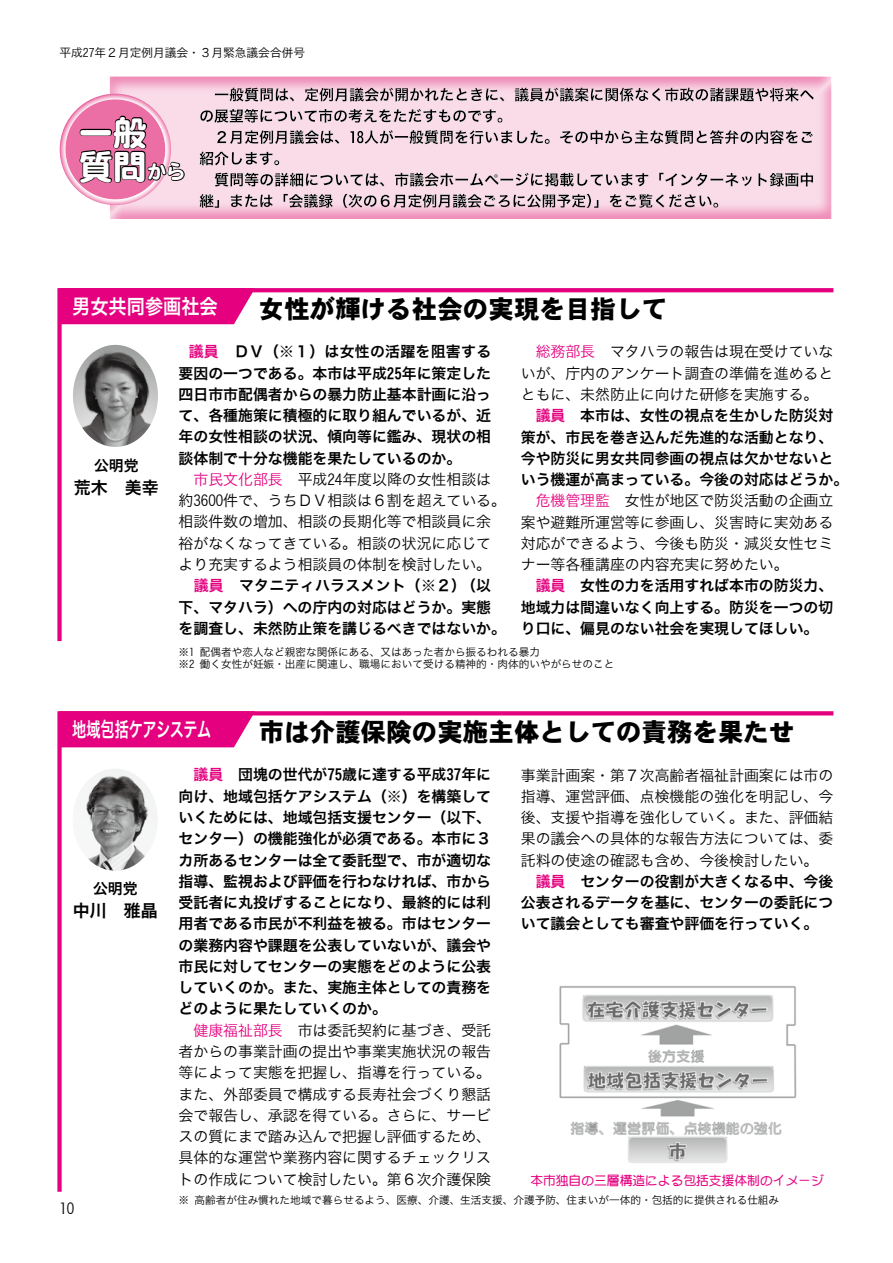
<style>
.page{position:relative;width:893px;height:1263px;background:#fff}
.page>*{position:absolute;margin:0;border:0;box-sizing:border-box;transform-origin:0 0}
.t1{font:34.05px/34px "DF Maru Gothic SB WIN RKSJ H";color:#fff}
.t2{font:25.5px "DFHS Gothic W9 WIN RKSJ H";color:#000}
.t3{font:20.25px "Hiragino Kaku W6 90 ms RKSJ H";letter-spacing:-.025em;color:#fff;scale:.7 1}
.t4{font:20.25px "Hiragino Kaku W6 90 ms RKSJ H";color:#fff;scale:.9 1}
.t5{font:16.95px "Hiragino Kaku W6 90 ms RKSJ H";color:#000}
.t6{font:14.85px/21.3px "Hiragino Kaku W6 90 ms RKSJ H";color:#000;text-align:justify}
.t7{font:14.85px/21.3px "Hiragino Kaku W3 90 ms RKSJ H";color:#000;text-align:justify}
.t8{font:12.75px "DF Maru Gothic Bd WIN RKSJ H";color:#e4007f}
.t9{font:11.7px "Hiragino Kaku W3 90 ms RKSJ H";color:#000}
.t10{font:10.65px/12.8px "Hiragino Kaku W3 90 ms RKSJ H";color:#000}
.s1{font-size:20.4px}
.s2{color:#e4007f}
</style>
<div class="page">
<div style="left:109px;top:76px;width:723px;height:145px;background:#eb6ea5;opacity:.8"></div>
<svg style="left:60px;top:94px;width:111px;height:111px"></svg>
<div style="left:64px;top:99px;width:104px;height:103px;background:#eb6ea5;opacity:.8"></div>
<svg style="left:79px;top:114px;width:107px;height:70px;background:#b06687"></svg>
<svg style="left:255px;top:288px;width:578px;height:4px;background:#e40682"></svg>
<div style="left:62px;top:288px;width:193px;height:36px;background:#e4007f"></div>
<div style="left:57px;top:288px;width:5px;height:353px;background:#e4007f"></div>
<img style="left:73px;top:345px;width:85px;height:102px">
<img style="left:81px;top:769px;width:76px;height:102px">
<svg style="left:255px;top:711px;width:578px;height:4px;background:#e50e86"></svg>
<svg style="left:62px;top:711px;width:193px;height:36px;background:#e50d85"></svg>
<div style="left:57px;top:711px;width:5px;height:481px;background:#e4007f"></div>
<img style="left:559px;top:986px;width:238px;height:177px">
<p class="t9" style="left:60px;top:47px;width:247px">平成27年２月定例月議会・３月緊急議会合併号</p>
<h1 class="t1" style="left:79px;top:115px;width:109px">一般質問<span class="s1">から</span></h1>
<h3 class="t4" style="left:72px;top:296px;width:163px">男女共同参画社会</h3>
<h2 class="t2" style="left:259px;top:296px;width:410px">女性が輝ける社会の実現を目指して</h2>
<p class="t6" style="left:94px;top:455px;width:46px">公明党</p>
<p class="t5" style="left:74px;top:479px;width:87px">荒木　美幸</p>
<p class="t6" style="left:179px;top:342px;width:314px;text-indent:10px"><span class="s2">議員</span>　ＤＶ（※１）は女性の活躍を阻害する要因の一つである。本市は平成25年に策定した四日市市配偶者からの暴力防止基本計画に沿って、各種施策に積極的に取り組んでいるが、近年の女性相談の状況、傾向等に鑑み、現状の相談体制で十分な機能を果たしているのか。</p>
<p class="t7" style="left:179px;top:469px;width:329px;text-align:left;text-indent:15px"><span class="s2">市民文化部長</span>　平成24年度以降の女性相談は約3600件で、うちＤＶ相談は６割を超えている。相談件数の増加、相談の長期化等で相談員に余裕がなくなってきている。相談の状況に応じてより充実するよう相談員の体制を検討したい。</p>
<p class="t6" style="left:179px;top:576px;width:329px;text-align:left;text-indent:15px"><span class="s2">議員</span>　マタニティハラスメント（※２）（以下、マタハラ）への庁内の対応はどうか。実態を調査し、未然防止策を講じるべきではないか。</p>
<p class="t7" style="left:521px;top:342px;width:314px;text-indent:15px"><span class="s2">総務部長</span>　マタハラの報告は現在受けていないが、庁内のアンケート調査の準備を進めるとともに、未然防止に向けた研修を実施する。</p>
<p class="t6" style="left:521px;top:406px;width:329px;text-align:left;text-indent:15px"><span class="s2">議員</span>　本市は、女性の視点を生かした防災対策が、市民を巻き込んだ先進的な活動となり、今や防災に男女共同参画の視点は欠かせないという機運が高まっている。今後の対応はどうか。</p>
<p class="t7" style="left:521px;top:491px;width:314px;text-indent:15px"><span class="s2">危機管理監</span>　女性が地区で防災活動の企画立案や避難所運営等に参画し、災害時に実効ある対応ができるよう、今後も防災・減災女性セミナー等各種講座の内容充実に努めたい。</p>
<p class="t6" style="left:521px;top:576px;width:314px;text-indent:15px"><span class="s2">議員</span>　女性の力を活用すれば本市の防災力、地域力は間違いなく向上する。防災を一つの切り口に、偏見のない社会を実現してほしい。</p>
<p class="t10" style="left:179px;top:646px;width:437px">※1 配偶者や恋人など親密な関係にある、又はあった者から振るわれる暴力<br>※2 働く女性が妊娠・出産に関連し、職場において受ける精神的・肉体的いやがらせのこと</p>
<h2 class="t2" style="left:259px;top:719px;width:537px">市は介護保険の実施主体としての責務を果たせ</h2>
<h3 class="t3" style="left:72px;top:719px;width:200px">地域包括ケアシステム</h3>
<p class="t6" style="left:179px;top:765px;width:314px;text-indent:15px"><span class="s2">議員</span>　団塊の世代が75歳に達する平成37年に向け、地域包括ケアシステム（※）を構築していくためには、地域包括支援センター （以下、センター）の機能強化が必須である。本市に３カ所あるセンターは全て委託型で、市が適切な指導、監視および評価を行わなければ、市から受託者に丸投げすることになり、最終的には利用者である市民が不利益を被る。市はセンターの業務内容や課題を公表していないが、議会や市民に対してセンターの実態をどのように公表していくのか。また、実施主体としての責務をどのように果たしていくのか。</p>
<p class="t7" style="left:179px;top:1020px;width:314px;text-indent:15px"><span class="s2">健康福祉部長</span>　市は委託契約に基づき、受託者からの事業計画の提出や事業実施状況の報告等によって実態を把握し、指導を行っている。また、外部委員で構成する長寿社会づくり懇話会で報告し、承認を得ている。さらに、サービスの質にまで踏み込んで把握し評価するため、具体的な運営や業務内容に関するチェックリストの作成について検討したい。第６次介護保険</p>
<p class="t7" style="left:521px;top:765px;width:314px">事業計画案・第７次高齢者福祉計画案には市の指導、運営評価、点検機能の強化を明記し、今後、支援や指導を強化していく。また、評価結果の議会への具体的な報告方法については、委託料の使途の確認も含め、今後検討したい。</p>
<p class="t6" style="left:521px;top:871px;width:314px;text-indent:15px"><span class="s2">議員</span>　センターの役割が大きくなる中、今後公表されるデータを基に、センターの委託について議会としても審査や評価を行っていく。</p>
<p class="t6" style="left:93px;top:878px;width:46px">公明党</p>
<p class="t5" style="left:73px;top:902px;width:87px">中川　雅晶</p>
<p class="t8" style="left:530px;top:1174px;width:295px">本市独自の三層構造による包括支援体制のイメージ</p>
<p class="t7" style="left:60px;top:1199px;width:16px">10</p>
<p class="t10" style="left:179px;top:1193px;width:602px">※ 高齢者が住み慣れた地域で暮らせるよう、医療、介護、生活支援、介護予防、住まいが一体的・包括的に提供される仕組み</p>
</div>
